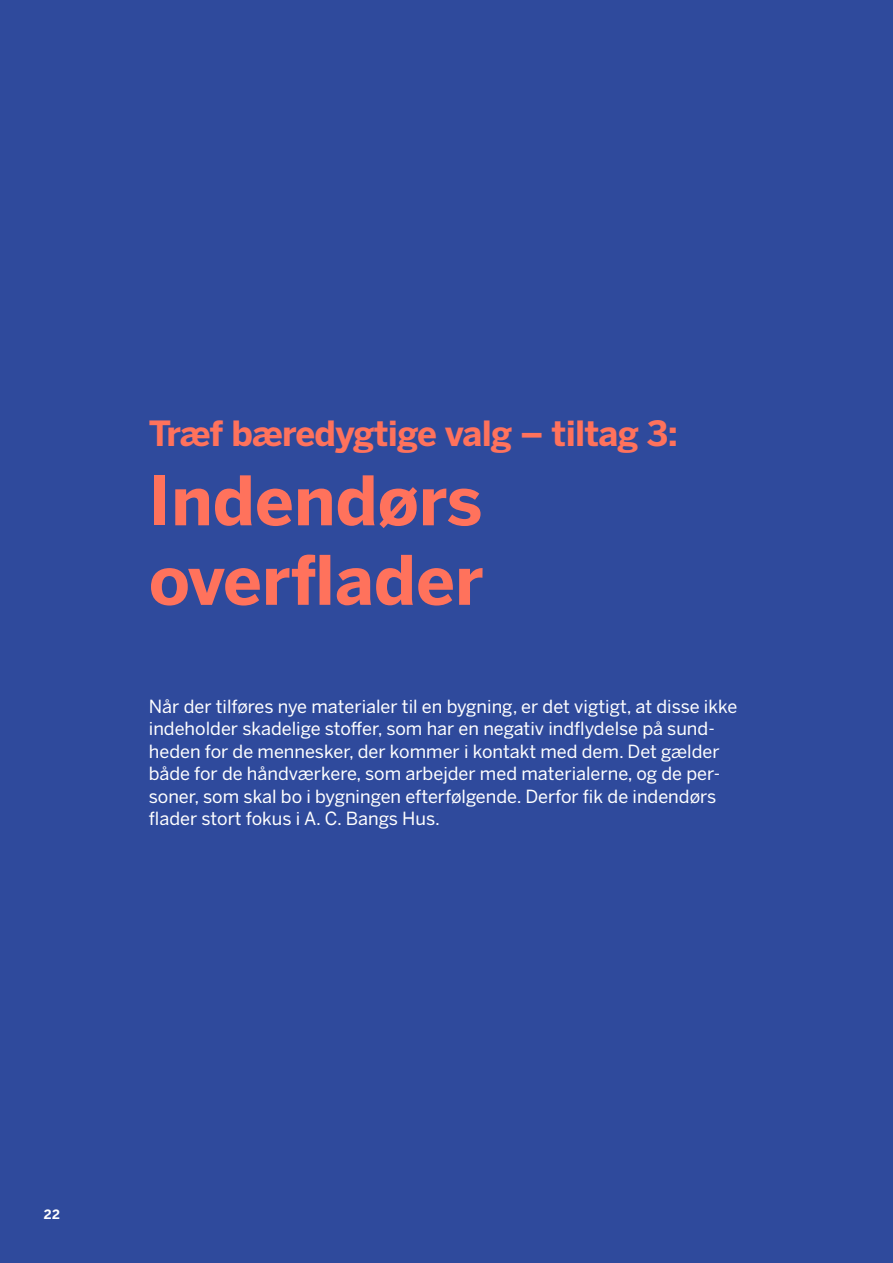
<style>
.page{position:relative;width:893px;height:1263px;background:#2f4a9c}
.page>*{position:absolute;margin:0;border:0;box-sizing:border-box;transform-origin:0 0}
.t1{font:700 67.5px "Benton Sans";color:#ff725c}
.t2{font:700 34.5px "Benton Sans";letter-spacing:-.02em;color:#ff725c}
.t3{font:18px/22.5px "Benton Sans";color:#fff}
.t4{font:700 12.75px "Benton Sans";color:#fff}
</style>
<div class="page">
<p class="t2" style="left:149px;top:412px;width:531px">Træf bæredygtige valg – tiltag 3:</p>
<p class="t1" style="left:149px;top:458px;width:335px">Indendørs</p>
<p class="t1" style="left:149px;top:538px;width:336px">overflader</p>
<p class="t3" style="left:149px;top:695px;width:590px">Når der tilføres nye materialer til en bygning, er det vigtigt, at disse ikke indeholder skadelige stoffer, som har en negativ indflydelse på sund&shy;heden for de mennesker, der kommer i kontakt med dem. Det gælder både for de håndværkere, som arbejder med materialerne, og de per&shy;soner, som skal bo i bygningen efterfølgende. Derfor fik de indendørs flader stort fokus i A. C. Bangs Hus.</p>
<p class="t4" style="left:44px;top:1206px;width:18px">22</p>
</div>
